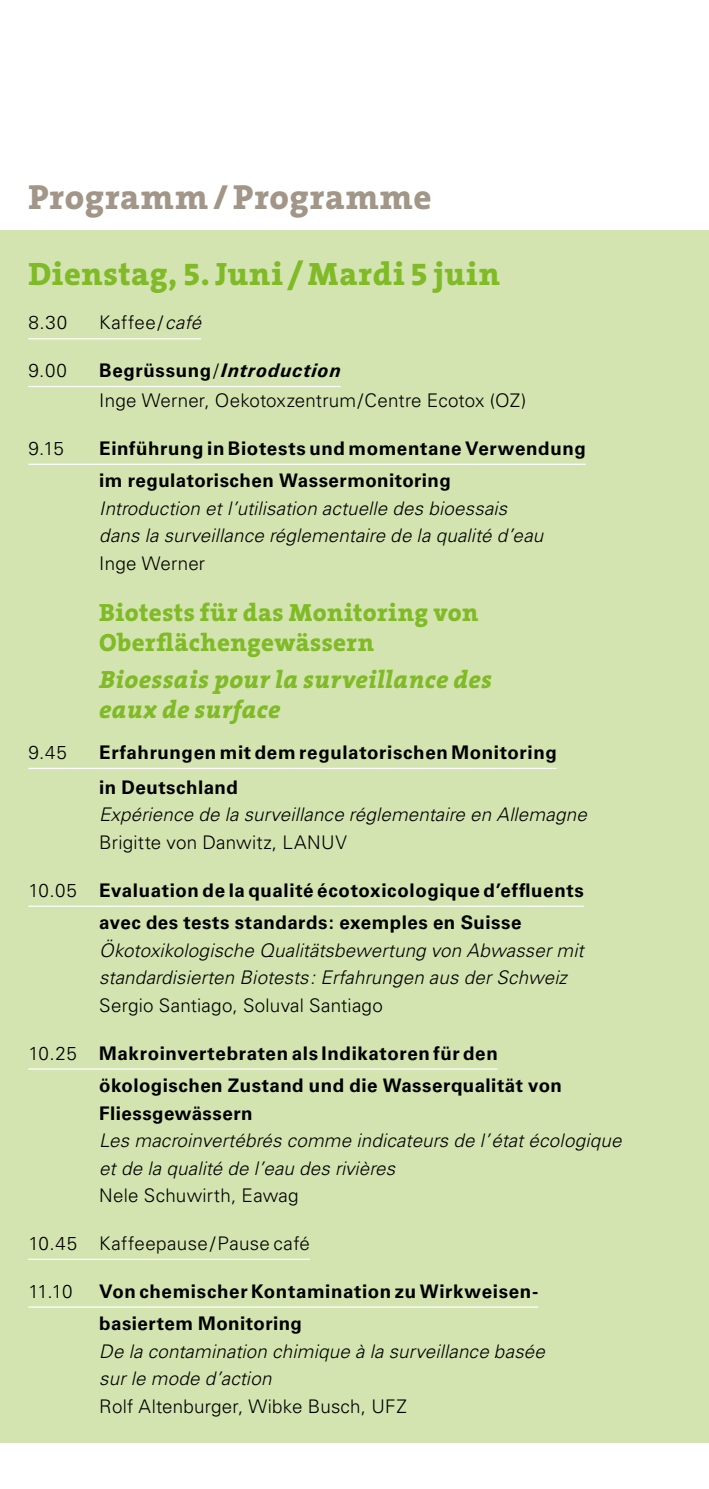
<style>
.page{position:relative;width:709px;height:1489px;background:#fff}
.page>*{position:absolute;margin:0;border:0;box-sizing:border-box;transform-origin:0 0}
.t1{font:800 35px "The Serif";letter-spacing:.025em;color:#a19688}
.t2{font:800 32.5px "The Serif Q8";letter-spacing:.02em;color:#80ba27}
.t3{font:800 25px/30px "The Serif Q8";letter-spacing:.015em;color:#80ba27}
.t4{font:italic 800 25px/30px "The Serif Q8";letter-spacing:.01em;color:#80ba27}
.t5{font:italic 300 18.75px/27.5px "Univers LT";letter-spacing:.01em;color:#000}
.t6{font:700 18.75px/32.5px "Univers LT";letter-spacing:.03em;color:#000}
.t7{font:300 18.75px/30px "Univers LT";letter-spacing:.01em;color:#000}
.s1{font-style:italic}
.s2{font-weight:700}
.s3{font-weight:700;font-style:italic}
.s4{font-weight:300}
</style>
<div class="page">
<div style="left:0;top:230px;width:709px;height:1212px;background:#d3e4b0"></div>
<hr style="left:28px;top:338px;width:173px;height:1px;background:#fff">
<hr style="left:28px;top:386px;width:312px;height:1px;background:#fff">
<hr style="left:28px;top:463px;width:557px;height:2px;background:#fff">
<hr style="left:28px;top:767px;width:528px;height:2px;background:#fff">
<hr style="left:28px;top:905px;width:556px;height:1px;background:#fff">
<hr style="left:28px;top:1068px;width:470px;height:1px;background:#fff">
<hr style="left:28px;top:1258px;width:282px;height:1px;background:#fff">
<hr style="left:28px;top:1306px;width:510px;height:1px;background:#fff">
<h1 class="t1" style="left:28px;top:175px;width:405px">Programm / Programme</h1>
<h2 class="t2" style="left:28px;top:257px;width:473px">Dienstag, 5.Juni / Mardi 5 juin</h2>
<p class="t7" style="left:28px;top:308px;width:41px">8.30</p>
<p class="t7" style="left:99px;top:308px;width:104px">Kaffee / <span class="s1">café</span></p>
<p class="t7" style="left:28px;top:355px;width:40px">9.00</p>
<p class="t7" style="left:99px;top:355px;width:428px"><span class="s2">Begrüssung</span> / <span class="s3">Introduction<br></span>Inge Werner, Oekotoxzentrum / Centre Ecotox (OZ)</p>
<p class="t7" style="left:28px;top:433px;width:37px">9.15</p>
<p class="t6" style="left:99px;top:432px;width:488px">Einführung in Biotests und momentane Verwendung im regulatorischen Wassermonitoring</p>
<p class="t5" style="left:99px;top:494px;width:445px">Introduction et l’utilisation actuelle des bioessais dans la surveillance réglementaire de la qualité d’eau</p>
<p class="t7" style="left:99px;top:548px;width:107px">Inge Werner</p>
<h3 class="t3" style="left:99px;top:599px;width:381px">Biotests für das Monitoring von<br>Oberflächengewässern</h3>
<h3 class="t4" style="left:99px;top:666px;width:394px">Bioessais pour la surveillance des eaux de surface</h3>
<p class="t7" style="left:28px;top:737px;width:40px">9.45</p>
<p class="t6" style="left:99px;top:735px;width:459px;line-height:35px">Erfahrungen mit dem regulatorischen Monitoring in Deutschland</p>
<p class="t5" style="left:99px;top:801px;width:489px">Expérience de la surveillance réglementaire en Allemagne</p>
<p class="t7" style="left:99px;top:827px;width:249px">Brigitte von Danwitz, LANUV</p>
<p class="t6" style="left:28px;top:874px;width:557px;text-align:center"><span class="s4">10.05</span> Evaluation de la qualité écotoxicologique d’effluents avec des tests standards : exemples en Suisse</p>
<p class="t5" style="left:99px;top:936px;width:486px">Ökotoxikologische Qualitätsbewertung von Abwasser mit standardisierten Biotests : Erfahrungen aus der Schweiz</p>
<p class="t7" style="left:99px;top:990px;width:285px">Sergio Santiago, Soluval Santiago</p>
<p class="t6" style="left:99px;top:1036px;width:464px;text-indent:-71px"><span class="s4">10.25</span> Makroinvertebraten als Indikatoren für den ökologischen Zustand und die Wasserqualität von</p>
<p class="t6" style="left:99px;top:1096px;width:155px">Fliessgewässern</p>
<p class="t5" style="left:99px;top:1126px;width:524px">Les macroinvertébrés comme indicateurs de l’état écologique et de la qualité de l’eau des rivières</p>
<p class="t7" style="left:99px;top:1180px;width:201px">Nele Schuwirth, Eawag</p>
<p class="t7" style="left:28px;top:1228px;width:283px">10.45 Kaffeepause / Pause café</p>
<p class="t7" style="left:28px;top:1275px;width:46px">11.10</p>
<p class="t6" style="left:99px;top:1274px;width:440px">Von chemischer Kontamination zu Wirkweisen&shy;basiertem Monitoring</p>
<p class="t5" style="left:99px;top:1337px;width:447px">De la contamination chimique à la surveillance basée sur le mode d’action</p>
<p class="t7" style="left:99px;top:1390px;width:309px">Rolf Altenburger, Wibke Busch, UFZ</p>
</div>
